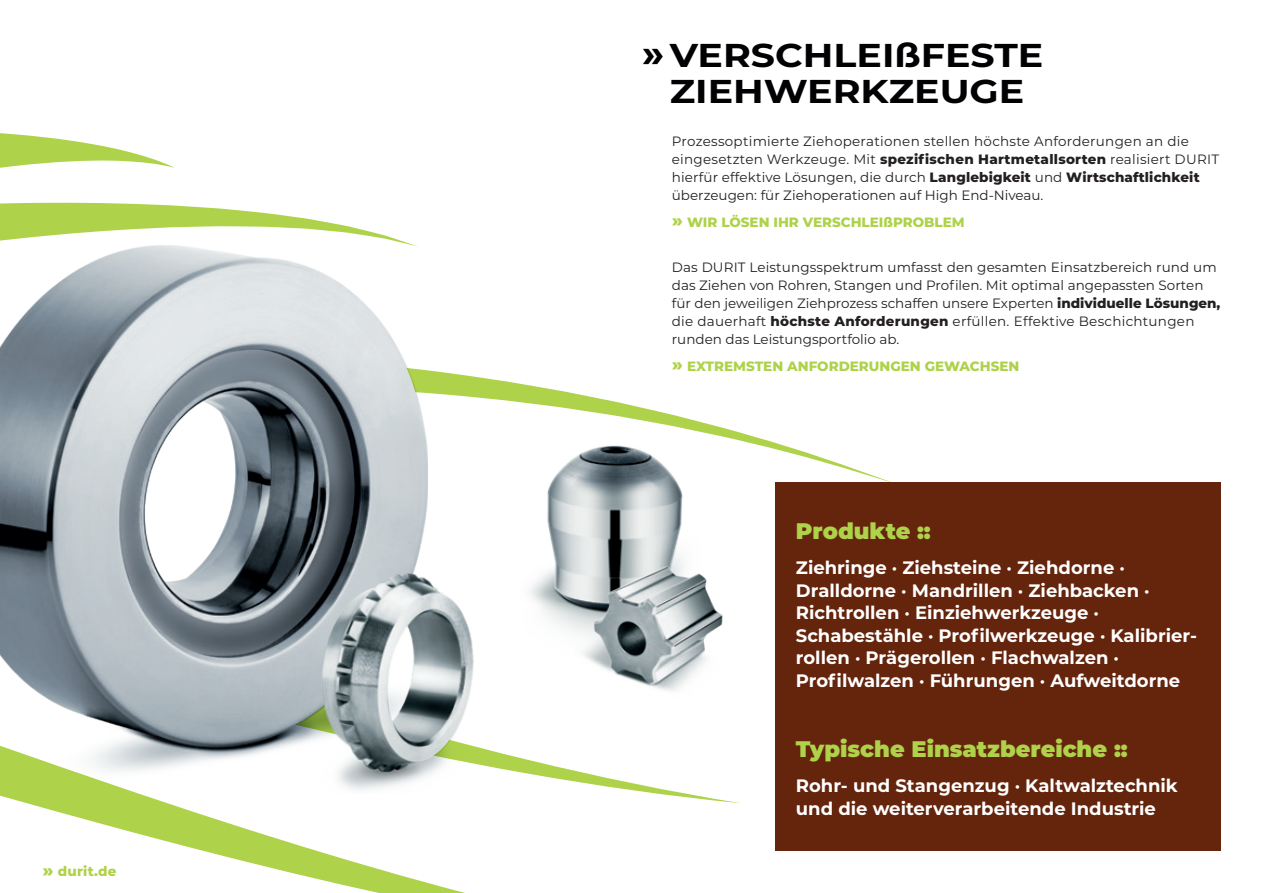
<style>
.page{position:relative;width:1263px;height:893px;background:#fff}
.page>*{position:absolute;margin:0;border:0;box-sizing:border-box;transform-origin:0 0}
.t1{font:700 33px/36px "Montserrat";color:#000103;text-align:center;scale:1.15 1}
.t2{font:900 22.5px "Montserrat";color:#aed24a}
.t3{font:700 18px/22.5px "Montserrat";color:#fff}
.t4{font:13.5px/18px "Montserrat";letter-spacing:.01em;color:#231f20}
.t5{font:800 13.5px "Montserrat";color:#aed24a}
.s1{font-size:18px}
.s2{font-size:39px}
.s3{font-weight:800}
</style>
<div class="page">
<svg style="left:428px;top:370px;width:463px;height:112px"></svg>
<svg style="left:0;top:133px;width:175px;height:35px"></svg>
<svg style="left:0;top:202px;width:417px;height:44px"></svg>
<svg style="left:26px;top:756px;width:714px;height:137px"></svg>
<img style="left:512px;top:423px;width:197px;height:201px">
<img style="left:0;top:747px;width:427px;height:56px">
<img style="left:558px;top:553px;width:165px;height:138px">
<img style="left:0;top:246px;width:428px;height:501px">
<img style="left:286px;top:568px;width:226px;height:226px">
<img style="left:319px;top:574px;width:154px;height:198px">
<div style="left:775px;top:482px;width:445px;height:368px;background:#65250d"></div>
<p class="t5" style="left:43px;top:861px;width:76px"><span class="s1">»</span> durit.de</p>
<h1 class="t1" style="left:642px;top:36px;width:350px"><span class="s2">»</span> VERSCHLEIßFESTE<br>ZIEHWERKZEUGE</h1>
<p class="t4" style="left:672px;top:131px;width:549px">Prozessoptimierte Ziehoperationen stellen höchste Anforderungen an die eingesetzten Werkzeuge. Mit <span class="s3">spezifischen Hartmetallsorten</span> realisiert DURIT hierfür effektive Lösungen, die durch <span class="s3">Langlebigkeit</span> und <span class="s3">Wirtschaftlichkeit </span>überzeugen: für Ziehoperationen auf High End-Niveau.</p>
<p class="t5" style="left:672px;top:212px;width:294px"><span class="s1">»</span> WIR LÖSEN IHR VERSCHLEIßPROBLEM</p>
<p class="t4" style="left:672px;top:257px;width:550px">Das DURIT Leistungsspektrum umfasst den gesamten Einsatzbereich rund um das Ziehen von Rohren, Stangen und Profilen. Mit optimal angepassten Sorten für den jeweiligen Ziehprozess schaffen unsere Experten <span class="s3">individuelle Lösungen, </span>die dauerhaft <span class="s3">höchste Anforderungen</span> erfüllen. Effektive Beschichtungen runden das Leistungsportfolio ab.</p>
<p class="t5" style="left:672px;top:356px;width:349px"><span class="s1">»</span> EXTREMSTEN ANFORDERUNGEN GEWACHSEN</p>
<h2 class="t2" style="left:796px;top:514px;width:136px">Produkte ::</h2>
<h3 class="t3" style="left:796px;top:556px;width:403px">Ziehringe · Ziehsteine · Ziehdorne · Dralldorne · Mandrillen · Ziehbacken · Richtrollen · Einziehwerkzeuge · Schabestähle · Profilwerkzeuge · Kalibrier&shy;rollen · Prägerollen · Flachwalzen · Profilwalzen · Führungen · Aufweitdorne</h3>
<h2 class="t2" style="left:796px;top:732px;width:333px">Typische Einsatzbereiche ::</h2>
<h3 class="t3" style="left:796px;top:774px;width:383px">Rohr- und Stangenzug · Kaltwalztechnik und die weiterverarbeitende Industrie</h3>
</div>
